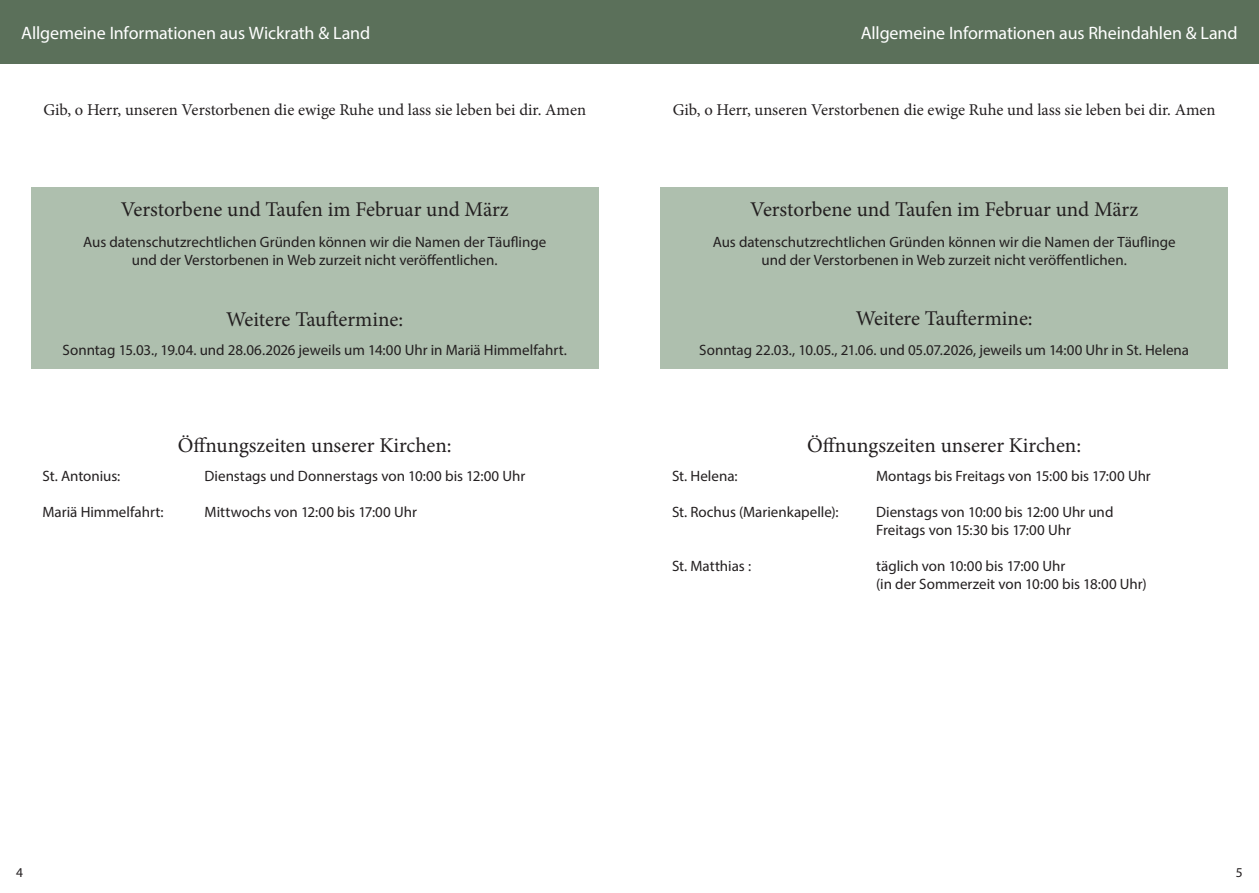
<style>
.page{position:relative;width:1259px;height:893px;background:#fff}
.page>*{position:absolute;margin:0;border:0;box-sizing:border-box;transform-origin:0 0}
.t1{font:21px "Minion Pro";letter-spacing:-.005em;color:#231f20}
.t2{font:18px "Myriad Pro";letter-spacing:-.005em;color:#fff}
.t3{font:16.5px "Minion Pro";color:#231f20}
.t4{font:15px/18px "Myriad Pro";color:#231f20;text-align:center}
.t5{font:13.5px "Myriad Pro";color:#231f20}
</style>
<div class="page">
<div style="left:0;top:0;width:1259px;height:64px;background:#5b705a"></div>
<div style="left:660px;top:187px;width:567px;height:181px;background:#aebfae"></div>
<div style="left:31px;top:187px;width:567px;height:182px;background:#aebfae"></div>
<p class="t2" style="left:21px;top:22px;width:350px">Allgemeine Informationen aus Wickrath &amp; Land</p>
<p class="t2" style="left:860px;top:22px;width:378px">Allgemeine Informationen aus Rheindahlen &amp; Land</p>
<p class="t3" style="left:43px;top:99px;width:544px">Gib, o Herr, unseren Verstorbenen die ewige Ruhe und lass sie leben bei dir. Amen</p>
<h1 class="t1" style="left:121px;top:195px;width:389px">Verstorbene und Taufen im Februar und März</h1>
<p class="t4" style="left:83px;top:233px;width:464px">Aus datenschutzrechtlichen Gründen können wir die Namen der Täuflinge und der Verstorbenen in Web zurzeit nicht veröffentlichen.</p>
<h1 class="t1" style="left:226px;top:305px;width:178px">Weitere Tauftermine:</h1>
<p class="t4" style="left:63px;top:341px;width:505px">Sonntag 15.03., 19.04. und 28.06.2026 jeweils um 14:00 Uhr in Mariä Himmelfahrt.</p>
<h1 class="t1" style="left:178px;top:431px;width:275px">Öffnungszeiten unserer Kirchen:</h1>
<p class="t4" style="left:43px;top:467px;width:79px">St. Antonius:</p>
<p class="t4" style="left:205px;top:467px;width:322px">Dienstags und Donnerstags von 10:00 bis 12:00 Uhr</p>
<p class="t4" style="left:43px;top:503px;width:123px">Mariä Himmelfahrt:</p>
<p class="t4" style="left:205px;top:503px;width:214px">Mittwochs von 12:00 bis 17:00 Uhr</p>
<p class="t3" style="left:673px;top:99px;width:544px">Gib, o Herr, unseren Verstorbenen die ewige Ruhe und lass sie leben bei dir. Amen</p>
<h1 class="t1" style="left:750px;top:195px;width:389px">Verstorbene und Taufen im Februar und März</h1>
<p class="t4" style="left:712px;top:232px;width:464px">Aus datenschutzrechtlichen Gründen können wir die Namen der Täuflinge und der Verstorbenen in Web zurzeit nicht veröffentlichen.</p>
<h1 class="t1" style="left:855px;top:304px;width:178px">Weitere Tauftermine:</h1>
<p class="t4" style="left:699px;top:341px;width:491px">Sonntag 22.03., 10.05., 21.06. und 05.07.2026, jeweils um 14:00 Uhr in St. Helena</p>
<h1 class="t1" style="left:807px;top:431px;width:275px">Öffnungszeiten unserer Kirchen:</h1>
<p class="t4" style="left:672px;top:467px;width:67px">St. Helena:</p>
<p class="t4" style="left:876px;top:467px;width:276px">Montags bis Freitags von 15:00 bis 17:00 Uhr</p>
<p class="t4" style="left:672px;top:503px;width:168px">St. Rochus (Marienkapelle):</p>
<p class="t4" style="left:876px;top:503px;width:239px;text-align:left">Dienstags von 10:00 bis 12:00 Uhr und<br>Freitags von 15:30 bis 17:00 Uhr</p>
<p class="t4" style="left:672px;top:557px;width:81px">St. Matthias :</p>
<p class="t4" style="left:876px;top:557px;width:272px;text-align:left">täglich von 10:00 bis 17:00 Uhr<br>(in der Sommerzeit von 10:00 bis 18:00 Uhr)</p>
<p class="t5" style="left:16px;top:864px;width:8px">4</p>
<p class="t5" style="left:1236px;top:864px;width:8px">5</p>
</div>
